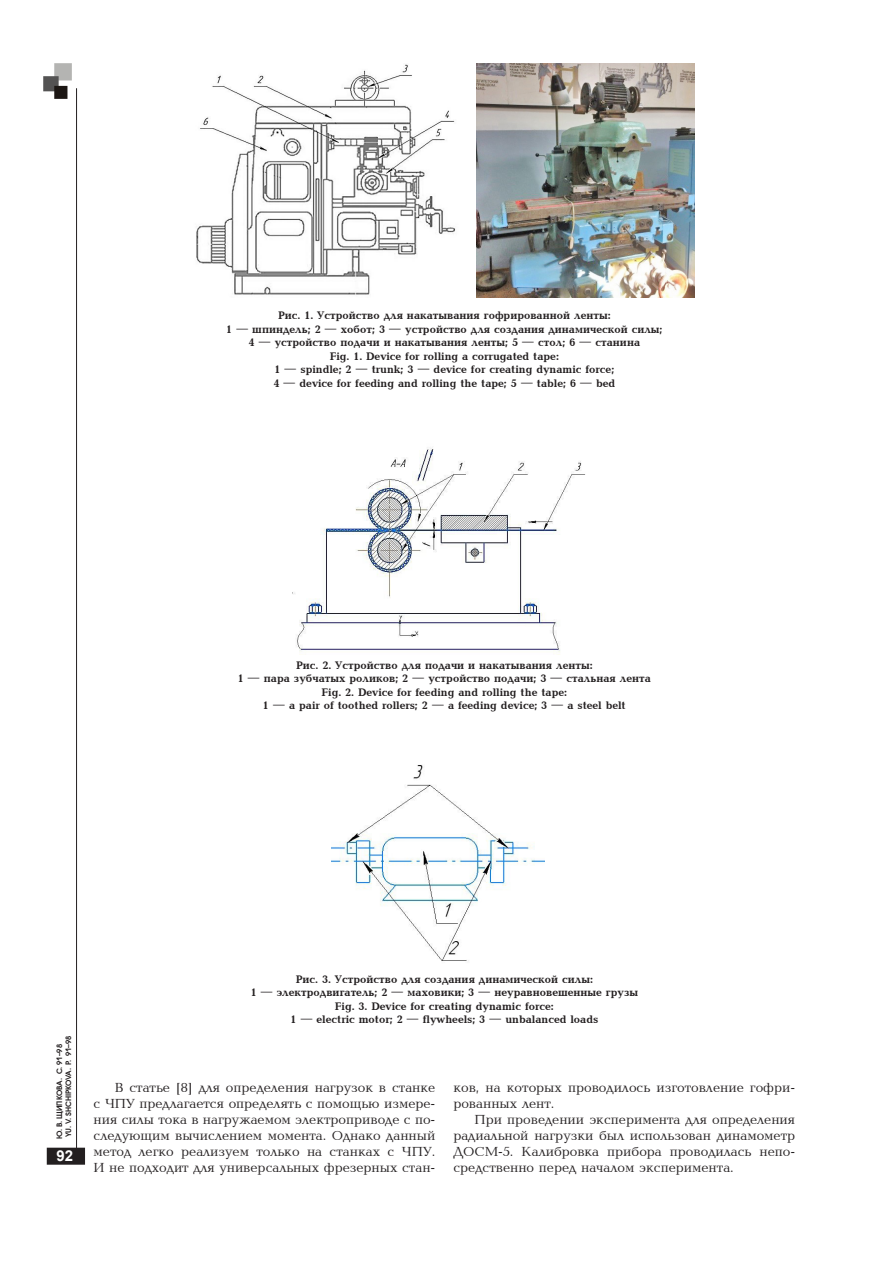
<style>
.page{position:relative;width:893px;height:1263px;background:#fff}
.page>*{position:absolute;margin:0;border:0;box-sizing:border-box;transform-origin:0 0}
.t1{font:700 15px "Arial";color:#fff}
.основной_текст{font:13.5px/15.9px "Baltica CTT";color:#231f20;text-align:justify}
.аннотация{font:700 11.25px "Baltica C";color:#231f20}
.t2{font:600 7.5px/9px "Avant Garde Gothic C";color:#231f20}
</style>
<div class="page">
<div style="left:48px;top:1148px;width:36px;height:16px;background:#231f20"></div>
<div style="left:47px;top:1148px;width:38px;height:17px;border:2px solid #231f20"></div>
<img style="left:43px;top:63px;width:29px;height:36px">
<hr style="left:76px;top:88px;width:1px;height:1068px;background:#231f20">
<img style="left:196px;top:64px;width:260px;height:231px">
<img style="left:476px;top:64px;width:219px;height:234px">
<img style="left:292px;top:448px;width:293px;height:207px">
<img style="left:332px;top:765px;width:212px;height:196px">
<p class="аннотация" style="left:278px;top:309px;width:334px">Рис. 1. Устройство для накатывания гофрированной ленты:</p>
<p class="аннотация" style="left:226px;top:323px;width:438px">1 — шпиндель; 2 — хобот; 3 — устройство для создания динамической силы;</p>
<p class="аннотация" style="left:249px;top:336px;width:393px">4 — устройство подачи и накатывания ленты; 5 — стол; 6 — станина</p>
<p class="аннотация" style="left:330px;top:350px;width:231px">Fig. 1. Device for rolling a corrugated tape:</p>
<p class="аннотация" style="left:274px;top:363px;width:341px">1 — spindle; 2 — trunk; 3 — device for creating dynamic force;</p>
<p class="аннотация" style="left:273px;top:377px;width:343px">4 — device for feeding and rolling the tape; 5 — table; 6 — bed</p>
<p class="аннотация" style="left:296px;top:659px;width:298px">Рис. 2. Устройство для подачи и накатывания ленты:</p>
<p class="аннотация" style="left:238px;top:673px;width:415px">1 — пара зубчатых роликов; 2 — устройство подачи; 3 — стальная лента</p>
<p class="аннотация" style="left:322px;top:686px;width:247px">Fig. 2. Device for feeding and rolling the tape:</p>
<p class="аннотация" style="left:263px;top:700px;width:364px">1 — a pair of toothed rollers; 2 — a feeding device; 3 — a steel belt</p>
<p class="t2" style="left:55px;top:1139px;width:105px;rotate:-90deg">Ю. В. ЩИПКОВА. С. 91–98<br>YU. V. SHCHIPKOVA. P. 91–98</p>
<h1 class="t1" style="left:57px;top:1145px;width:18px">92</h1>
<p class="аннотация" style="left:296px;top:973px;width:299px">Рис. 3. Устройство для создания динамической силы:</p>
<p class="аннотация" style="left:251px;top:986px;width:389px">1 — электродвигатель; 2 — маховики; 3 — неуравновешенные грузы</p>
<p class="аннотация" style="left:335px;top:1000px;width:220px">Fig. 3. Device for creating dynamic force:</p>
<p class="аннотация" style="left:290px;top:1013px;width:309px">1 — electric motor; 2 — flywheels; 3 — unbalanced loads</p>
<p class="основной_текст" style="left:94px;top:1080px;width:343px;text-indent:21px">В статье [8] для определения нагрузок в станке с ЧПУ предлагается определять с помощью измере&shy;ния силы тока в нагружаемом электроприводе с по&shy;следующим вычислением момента. Однако данный метод легко реализуем только на станках с ЧПУ.<br>И не подходит для универсальных фрезерных стан-</p>
<p class="основной_текст" style="left:453px;top:1080px;width:343px">ков, на которых проводилось изготовление гофри&shy;рованных лент.</p>
<p class="основной_текст" style="left:453px;top:1112px;width:343px;text-indent:21px">При проведении эксперимента для определения радиальной нагрузки был использован динамометр ДОСМ-5. Калибровка прибора проводилась непо&shy;средственно перед началом эксперимента.</p>
</div>
